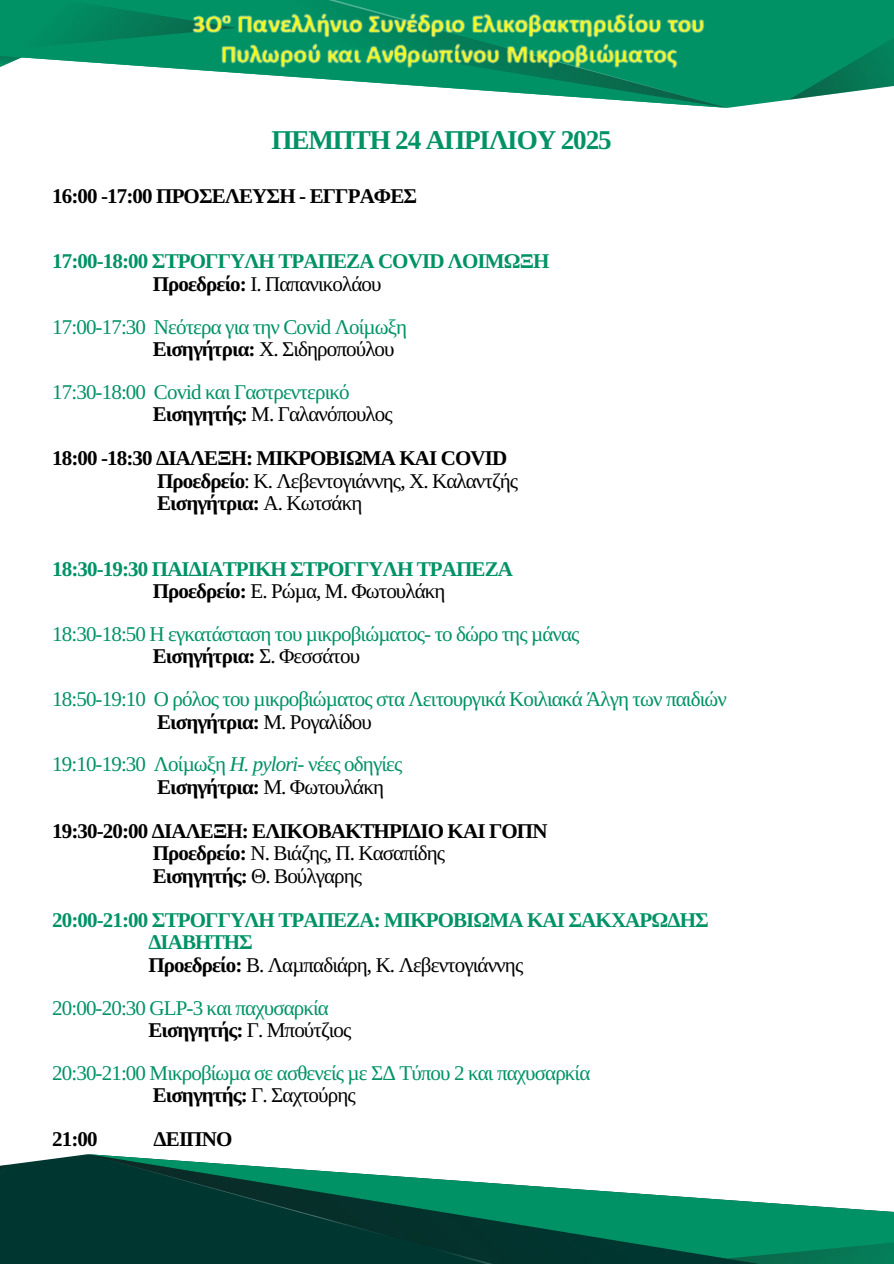
<style>
.page{position:relative;width:894px;height:1264px;background:#fff}
.page>*{position:absolute;margin:0;border:0;box-sizing:border-box;transform-origin:0 0}
.t1{font:700 27.15px "Libra Serif Modern";letter-spacing:-.04em;color:#009265}
.t2{font:21px "Libra Serif Modern";letter-spacing:-.04em;color:#009265}
.t3{font:21px "Libra Serif Modern";letter-spacing:-.04em;color:#000}
.t4{font:700 21px "Libra Serif Modern";letter-spacing:-.04em;color:#000}
.t5{font:700 21px "Libra Serif Modern";letter-spacing:-.04em;color:#009265}
.s1{font-weight:700}
.s2{font-weight:400}
.s3{font-style:italic}
</style>
<div class="page">
<div style="left:727px;top:0;width:61px;height:108px;background:#009265"></div>
<svg style="left:0;top:0;width:179px;height:69px"></svg>
<svg style="left:788px;top:0;width:105px;height:100px"></svg>
<svg style="left:328px;top:0;width:399px;height:108px"></svg>
<div style="left:8px;top:1154px;width:80px;height:109px;background:#003630"></div>
<svg style="left:607px;top:1191px;width:286px;height:72px;fill:#009265"></svg>
<svg style="left:726px;top:1224px;width:167px;height:39px"></svg>
<svg style="left:0;top:1164px;width:8px;height:99px"></svg>
<svg style="left:88px;top:1154px;width:519px;height:109px;fill:#003630"></svg>
<img style="left:179px;top:0;width:541px;height:75px">
<p class="t1" style="left:271px;top:124px;width:341px">ΠΕΜΠΤΗ 24 ΑΠΡΙΛΙΟΥ 2025</p>
<p class="t4" style="left:52px;top:184px;width:366px">16:00 -17:00 ΠΡΟΣΕΛΕΥΣΗ - ΕΓΓΡΑΦΕΣ</p>
<h1 class="t5" style="left:52px;top:249px;width:498px">17:00-18:00 ΣΤΡΟΓΓΥΛΗ ΤΡΑΠΕΖΑ COVID ΛΟΙΜΩΞΗ</h1>
<h2 class="t3" style="left:153px;top:273px;width:230px"><span class="s1">Προεδρείο:</span> Ι. Παπανικολάου</h2>
<p class="t2" style="left:52px;top:315px;width:356px">17:00-17:30 Νεότερα για την Covid Λοίμωξη</p>
<p class="t3" style="left:153px;top:338px;width:243px"><span class="s1">Εισηγήτρια:</span> Χ. Σιδηροπούλου</p>
<p class="t2" style="left:52px;top:381px;width:299px">17:30-18:00 Covid και Γαστρεντερικό</p>
<p class="t3" style="left:153px;top:403px;width:241px"><span class="s1">Εισηγητής:</span> Μ. Γαλανόπουλος</p>
<p class="t4" style="left:52px;top:446px;width:456px">18:00 -18:30 ΔΙΑΛΕΞΗ: ΜΙΚΡΟΒΙΩΜΑ ΚΑΙ COVID</p>
<p class="t3" style="left:157px;top:470px;width:362px"><span class="s1">Προεδρείο</span>: Κ. Λεβεντογιάννης, Χ. Καλαντζής</p>
<p class="t4" style="left:157px;top:491px;width:207px">Εισηγήτρια: <span class="s2">Α. Κωτσάκη</span></p>
<p class="t5" style="left:52px;top:556px;width:462px">18:30-19:30 ΠΑΙΔΙΑΤΡΙΚΗ ΣΤΡΟΓΓΥΛΗ ΤΡΑΠΕΖΑ</p>
<p class="t3" style="left:153px;top:580px;width:294px"><span class="s1">Προεδρείο:</span> Ε. Ρώμα, Μ. Φωτουλάκη</p>
<p class="t2" style="left:52px;top:623px;width:528px">18:30-18:50 Η εγκατάσταση του μικροβιώματος- το δώρο της μάνας</p>
<p class="t4" style="left:153px;top:644px;width:209px">Εισηγήτρια: <span class="s2">Σ. Φεσσάτου</span></p>
<p class="t2" style="left:52px;top:688px;width:676px">18:50-19:10 Ο ρόλος του μικροβιώματος στα Λειτουργικά Κοιλιακά Άλγη των παιδιών</p>
<p class="t4" style="left:157px;top:709px;width:216px">Εισηγήτρια: <span class="s2">Μ. Ρογαλίδου</span></p>
<p class="t2" style="left:52px;top:753px;width:351px">19:10-19:30 Λοίμωξη <span class="s3">H. pylori</span>- νέες οδηγίες</p>
<p class="t4" style="left:157px;top:775px;width:228px">Εισηγήτρια: <span class="s2">Μ. Φωτουλάκη</span></p>
<p class="t4" style="left:52px;top:818px;width:496px">19:30-20:00 ΔΙΑΛΕΞΗ: ΕΛΙΚΟΒΑΚΤΗΡΙΔΙΟ ΚΑΙ ΓΟΠΝ</p>
<p class="t3" style="left:153px;top:842px;width:294px"><span class="s1">Προεδρείο:</span> Ν. Βιάζης, Π. Κασαπίδης</p>
<p class="t3" style="left:153px;top:864px;width:211px"><span class="s1">Εισηγητής:</span> Θ. Βούλγαρης</p>
<p class="t5" style="left:52px;top:907px;width:658px">20:00-21:00 ΣΤΡΟΓΓΥΛΗ ΤΡΑΠΕΖΑ: ΜΙΚΡΟΒΙΩΜΑ ΚΑΙ ΣΑΚΧΑΡΩΔΗΣ</p>
<p class="t5" style="left:148px;top:930px;width:106px">ΔΙΑΒΗΤΗΣ</p>
<p class="t3" style="left:148px;top:953px;width:376px"><span class="s1">Προεδρείο:</span> Β. Λαμπαδιάρη, Κ. Λεβεντογιάννης</p>
<p class="t2" style="left:52px;top:996px;width:278px">20:00-20:30 GLP-3 και παχυσαρκία</p>
<p class="t3" style="left:148px;top:1019px;width:205px"><span class="s1">Εισηγητής:</span> Γ. Μπούτζιος</p>
<p class="t2" style="left:52px;top:1061px;width:539px">20:30-21:00 Μικροβίωμα σε ασθενείς με ΣΔ Τύπου 2 και παχυσαρκία</p>
<p class="t3" style="left:153px;top:1084px;width:204px"><span class="s1">Εισηγητής:</span> Γ. Σαχτούρης</p>
<p class="t4" style="left:52px;top:1127px;width:47px">21:00</p>
<p class="t4" style="left:154px;top:1127px;width:80px">ΔΕΙΠΝΟ</p>
</div>
